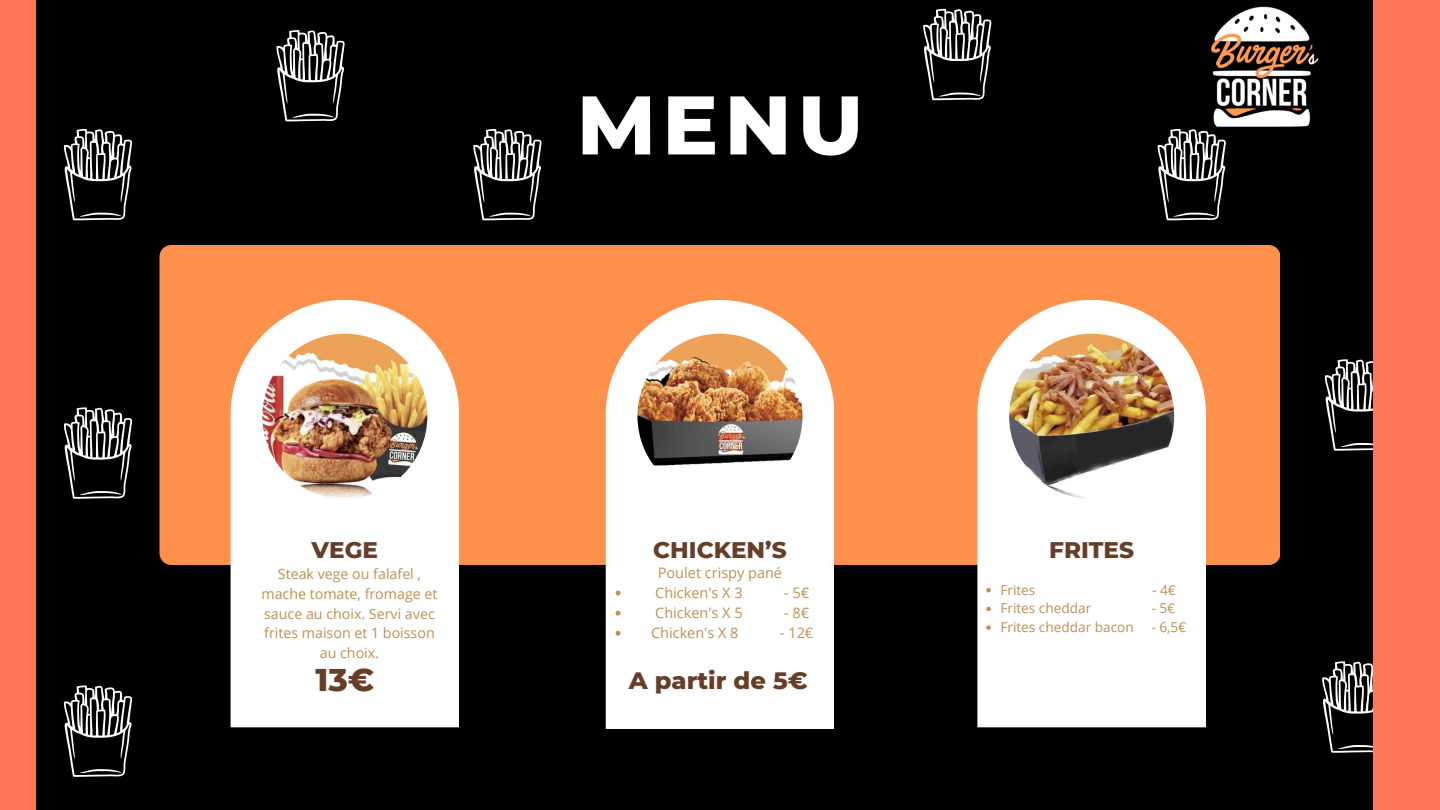
<style>
.page{position:relative;width:1440px;height:810px;background:#000}
.page>*{position:absolute;margin:0;border:0;box-sizing:border-box;transform-origin:0 0}
.t1{font:800 82.9px "Montserrat";color:#fff}
.t2{font:800 32.1px "Montserrat";color:#673e27}
.t3{font:800 24.2px "Montserrat";color:#673e27}
.t4{font:800 23.1px "Montserrat";color:#673e27}
.t5{font:14.5px "Open Sans";color:#be9052}
.t6{font:14.2px/19.7px "Open Sans";color:#be9052;text-align:center}
.t7{font:13.6px "Open Sans";color:#be9052}
</style>
<div class="page">
<div style="left:159px;top:245px;width:1121px;height:320px;background:#ff914d;border-radius:12px"></div>
<img style="left:132px;top:680px;width:327px;height:48px">
<svg style="left:231px;top:300px;width:228px;height:427px;fill:#fff"></svg>
<img style="left:262px;top:334px;width:165px;height:165px;border-radius:50%">
<svg style="left:606px;top:300px;width:228px;height:429px;fill:#fff"></svg>
<img style="left:637px;top:334px;width:166px;height:165px;border-radius:50%">
<svg style="left:616px;top:591px;width:5px;height:4px"></svg>
<svg style="left:616px;top:611px;width:5px;height:5px"></svg>
<svg style="left:616px;top:631px;width:5px;height:5px"></svg>
<img style="left:977px;top:727px;width:229px;height:1px">
<svg style="left:977px;top:300px;width:229px;height:427px;fill:#fff"></svg>
<img style="left:1009px;top:334px;width:165px;height:165px;border-radius:50%">
<svg style="left:986px;top:588px;width:5px;height:4px"></svg>
<svg style="left:986px;top:607px;width:5px;height:4px"></svg>
<svg style="left:986px;top:625px;width:5px;height:5px"></svg>
<img style="left:1192px;top:0;width:144px;height:144px;border-radius:50%">
<svg style="left:276px;top:30px;width:69px;height:91px"></svg>
<svg style="left:64px;top:129px;width:68px;height:91px"></svg>
<svg style="left:473px;top:129px;width:68px;height:91px"></svg>
<svg style="left:64px;top:407px;width:68px;height:92px"></svg>
<svg style="left:64px;top:686px;width:68px;height:91px"></svg>
<svg style="left:923px;top:9px;width:68px;height:91px"></svg>
<svg style="left:1158px;top:129px;width:68px;height:91px"></svg>
<svg style="left:1325px;top:359px;width:48px;height:92px"></svg>
<svg style="left:1322px;top:661px;width:51px;height:92px"></svg>
<div style="left:1373px;top:0;width:67px;height:810px;background:#ff7759"></div>
<div style="left:0;top:0;width:35px;height:810px;background:#ff7759"></div>
<h3 class="t1" style="left:577px;top:74px;width:288px">MENU</h3>
<p class="t4" style="left:312px;top:536px;width:68px">VEGE</p>
<p class="t6" style="left:261px;top:564px;width:178px">Steak vege ou falafel , mache tomate, fromage et sauce au choix. Servi avec frites maison et 1 boisson au choix.</p>
<p class="t4" style="left:653px;top:536px;width:135px">CHICKEN’S</p>
<p class="t5" style="left:658px;top:562px;width:126px">Poulet crispy pané</p>
<p class="t5" style="left:655px;top:582px;width:89px">Chicken's X 3</p>
<p class="t5" style="left:784px;top:582px;width:27px">- 5€</p>
<h1 class="t5" style="left:655px;top:602px;width:89px">Chicken's X 5</h1>
<h1 class="t5" style="left:784px;top:602px;width:27px">- 8€</h1>
<p class="t5" style="left:651px;top:622px;width:89px">Chicken's X 8</p>
<p class="t5" style="left:780px;top:622px;width:35px">- 12€</p>
<h4 class="t2" style="left:315px;top:660px;width:60px">13€</h4>
<p class="t3" style="left:629px;top:665px;width:180px">A partir de 5€</p>
<p class="t4" style="left:1049px;top:536px;width:86px">FRITES</p>
<h3 class="t7" style="left:1000px;top:580px;width:36px">Frites</h3>
<h3 class="t7" style="left:1152px;top:580px;width:25px">- 4€</h3>
<p class="t7" style="left:1000px;top:599px;width:92px">Frites cheddar</p>
<p class="t7" style="left:1151px;top:599px;width:25px">- 5€</p>
<h2 class="t7" style="left:1000px;top:618px;width:135px">Frites cheddar bacon</h2>
<h2 class="t7" style="left:1152px;top:618px;width:36px">- 6,5€</h2>
</div>
